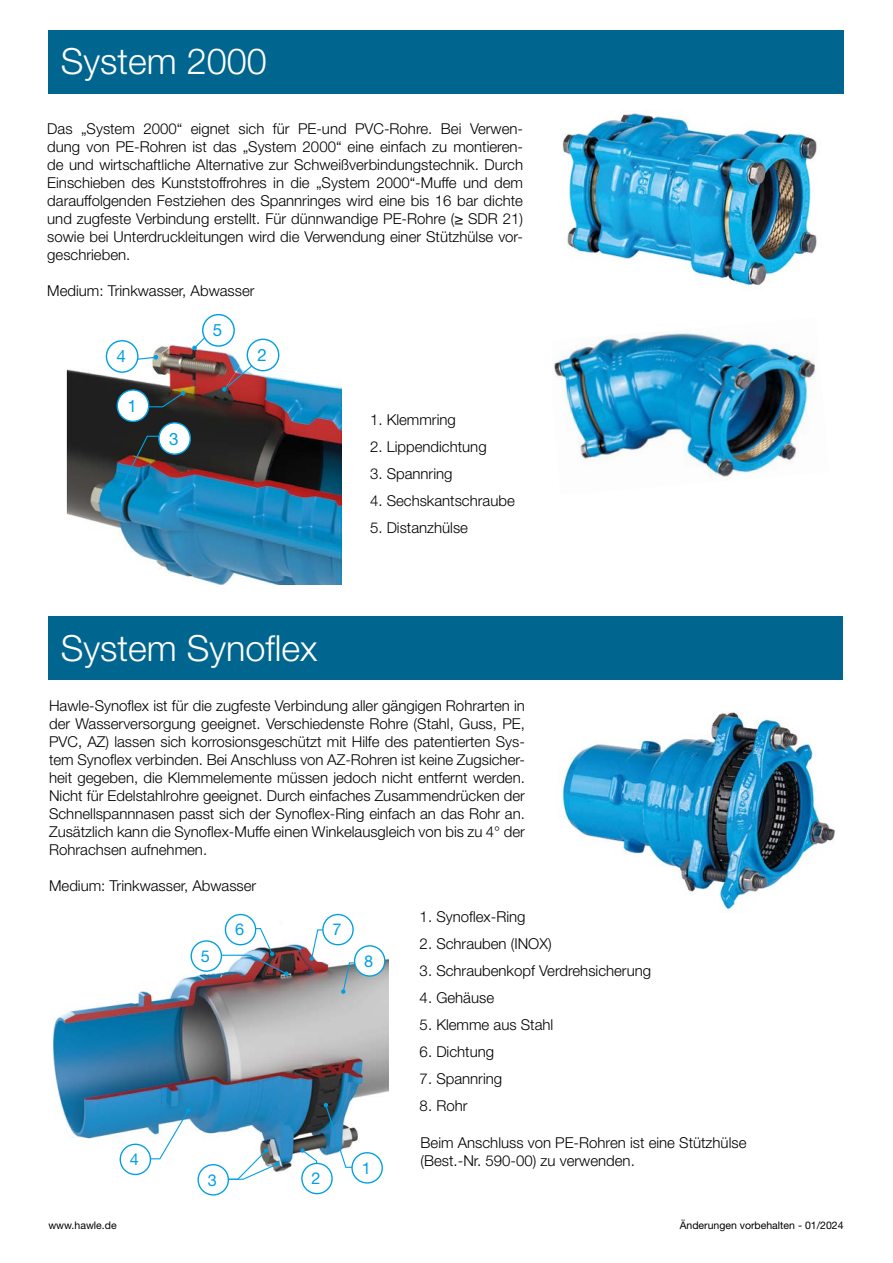
<style>
.page{position:relative;width:893px;height:1263px;background:#fff}
.page>*{position:absolute;margin:0;border:0;box-sizing:border-box;transform-origin:0 0}
.t1{font:300 36px "Helvetica Neue LT Pro";color:#fff}
.t2{font:16.95px "Helvetica Neue LT Pro";color:#009fe3}
.t3{font:16.35px "Helvetica Neue LT Pro";color:#009fe3}
.t4{font:300 15px/18px "Helvetica Neue LT Pro";color:#000;text-align:justify}
.t5{font:10.5px "Helvetica Neue LT Pro";color:#000}
</style>
<div class="page">
<img style="left:67px;top:338px;width:274px;height:247px">
<svg style="left:121px;top:435px;width:49px;height:52px;background:#344e60"></svg>
<img style="left:192px;top:335px;width:63px;height:57px">
<img style="left:562px;top:111px;width:255px;height:178px">
<img style="left:554px;top:333px;width:261px;height:144px">
<svg style="left:143px;top:391px;width:42px;height:17px"></svg>
<div style="left:159px;top:423px;width:31px;height:31px;background:#fff;border-radius:50%"></div>
<div style="left:158px;top:422px;width:33px;height:33px;border:1px solid #009fe3;border-radius:50%"></div>
<div style="left:203px;top:315px;width:31px;height:31px;background:#fff;border-radius:50%"></div>
<div style="left:202px;top:314px;width:33px;height:33px;border:1px solid #009fe3;border-radius:50%"></div>
<div style="left:247px;top:339px;width:32px;height:32px;background:#fff;border-radius:50%"></div>
<div style="left:247px;top:339px;width:32px;height:32px;border:1px solid #009fe3;border-radius:50%"></div>
<div style="left:117px;top:390px;width:32px;height:31px;background:#fff;border-radius:50%"></div>
<div style="left:117px;top:389px;width:32px;height:33px;border:1px solid #009fe3;border-radius:50%"></div>
<img style="left:562px;top:712px;width:273px;height:198px">
<img style="left:54px;top:914px;width:335px;height:267px">
<svg style="left:300px;top:1148px;width:18px;height:23px"></svg>
<svg style="left:212px;top:1148px;width:67px;height:32px"></svg>
<svg style="left:324px;top:1103px;width:40px;height:65px"></svg>
<svg style="left:134px;top:1108px;width:57px;height:52px"></svg>
<svg style="left:309px;top:929px;width:15px;height:32px"></svg>
<svg style="left:341px;top:962px;width:15px;height:32px"></svg>
<img style="left:217px;top:927px;width:72px;height:49px">
<div style="left:198px;top:1165px;width:30px;height:30px;background:#fff;border-radius:50%"></div>
<div style="left:197px;top:1164px;width:32px;height:31px;border:1px solid #009fe3;border-radius:50%"></div>
<div style="left:302px;top:1163px;width:30px;height:30px;background:#fff;border-radius:50%"></div>
<div style="left:301px;top:1163px;width:32px;height:31px;border:1px solid #009fe3;border-radius:50%"></div>
<div style="left:352px;top:1153px;width:30px;height:30px;background:#fff;border-radius:50%"></div>
<div style="left:351px;top:1152px;width:32px;height:31px;border:1px solid #009fe3;border-radius:50%"></div>
<div style="left:120px;top:1144px;width:30px;height:30px;background:#fff;border-radius:50%"></div>
<div style="left:120px;top:1143px;width:31px;height:32px;border:1px solid #009fe3;border-radius:50%"></div>
<div style="left:225px;top:914px;width:31px;height:31px;background:#fff;border-radius:50%"></div>
<div style="left:225px;top:914px;width:31px;height:31px;border:1px solid #009fe3;border-radius:50%"></div>
<div style="left:191px;top:941px;width:30px;height:30px;background:#fff;border-radius:50%"></div>
<div style="left:191px;top:940px;width:31px;height:32px;border:1px solid #009fe3;border-radius:50%"></div>
<div style="left:323px;top:914px;width:30px;height:31px;background:#fff;border-radius:50%"></div>
<div style="left:322px;top:914px;width:32px;height:31px;border:1px solid #009fe3;border-radius:50%"></div>
<div style="left:355px;top:946px;width:30px;height:30px;background:#fff;border-radius:50%"></div>
<div style="left:354px;top:945px;width:31px;height:32px;border:1px solid #009fe3;border-radius:50%"></div>
<div style="left:48px;top:616px;width:794px;height:64px;background:#00658f"></div>
<div style="left:106px;top:341px;width:32px;height:31px;background:#fff;border-radius:50%"></div>
<div style="left:106px;top:340px;width:33px;height:33px;border:1px solid #009fe3;border-radius:50%"></div>
<div style="left:48px;top:30px;width:795px;height:64px;background:#00658f"></div>
<svg style="left:135px;top:350px;width:23px;height:12px"></svg>
<h1 class="t1" style="left:61px;top:39px;width:208px">System 2000</h1>
<p class="t4" style="left:47px;top:119px;width:477px">Das „System 2000“ eignet sich für PE-und PVC-Rohre. Bei Verwen&shy;dung von PE-Rohren ist das „System 2000“ eine einfach zu montieren&shy;de und wirtschaftliche Alternative zur Schweißverbindungstechnik. Durch Einschieben des Kunststoffrohres in die „System 2000“-Muffe und dem darauffolgenden Festziehen des Spannringes wird eine bis 16 bar dichte und zugfeste Verbindung erstellt. Für dünnwandige PE-Rohre (≥ SDR 21) sowie bei Unterdruckleitungen wird die Verwendung einer Stützhülse vor&shy;geschrieben.</p>
<p class="t4" style="left:47px;top:281px;width:209px">Medium: Trinkwasser, Abwasser</p>
<p class="t2" style="left:128px;top:395px;width:11px">1</p>
<p class="t2" style="left:213px;top:320px;width:11px">5</p>
<p class="t2" style="left:169px;top:428px;width:11px">3</p>
<p class="t2" style="left:258px;top:345px;width:11px">2</p>
<h1 class="t1" style="left:61px;top:626px;width:258px">System Synoflex</h1>
<p class="t4" style="left:370px;top:410px;width:87px">1. Klemmring</p>
<p class="t4" style="left:370px;top:437px;width:118px">2. Lippendichtung</p>
<p class="t4" style="left:370px;top:464px;width:84px">3. Spannring</p>
<p class="t4" style="left:370px;top:491px;width:146px">4. Sechskantschraube</p>
<p class="t4" style="left:370px;top:518px;width:100px">5. Distanzhülse</p>
<p class="t4" style="left:49px;top:696px;width:477px">Hawle-Synoflex ist für die zugfeste Verbindung aller gängigen Rohrarten in der Wasserversorgung geeignet. Verschiedenste Rohre (Stahl, Guss, PE, PVC, AZ) lassen sich korrosionsgeschützt mit Hilfe des patentierten Sys&shy;tem Synoflex verbinden. Bei Anschluss von AZ-Rohren ist keine Zugsicher&shy;heit gegeben, die Klemmelemente müssen jedoch nicht entfernt werden.<br>Nicht für Edelstahlrohre geeignet. Durch einfaches Zusammendrücken der Schnellspannnasen passt sich der Synoflex-Ring einfach an das Rohr an.<br>Zusätzlich kann die Synoflex-Muffe einen Winkelausgleich von bis zu 4° der Rohrachsen aufnehmen.</p>
<p class="t4" style="left:49px;top:876px;width:209px">Medium: Trinkwasser, Abwasser</p>
<p class="t3" style="left:130px;top:1149px;width:11px">4</p>
<p class="t3" style="left:201px;top:946px;width:11px">5</p>
<p class="t3" style="left:235px;top:919px;width:11px">6</p>
<p class="t3" style="left:333px;top:919px;width:11px">7</p>
<p class="t3" style="left:364px;top:951px;width:11px">8</p>
<p class="t3" style="left:208px;top:1170px;width:11px">3</p>
<p class="t3" style="left:312px;top:1168px;width:11px">2</p>
<p class="t3" style="left:362px;top:1158px;width:11px">1</p>
<p class="t4" style="left:420px;top:907px;width:107px">1. Synoflex-Ring</p>
<p class="t4" style="left:420px;top:934px;width:134px">2. Schrauben (INOX)</p>
<p class="t4" style="left:420px;top:961px;width:233px">3. Schraubenkopf Verdrehsicherung</p>
<p class="t4" style="left:420px;top:988px;width:76px">4. Gehäuse</p>
<p class="t4" style="left:420px;top:1015px;width:135px">5. Klemme aus Stahl</p>
<p class="t4" style="left:420px;top:1042px;width:76px">6. Dichtung</p>
<p class="t4" style="left:420px;top:1069px;width:84px">7. Spannring</p>
<p class="t4" style="left:420px;top:1096px;width:49px">8. Rohr</p>
<p class="t4" style="left:421px;top:1133px;width:327px">Beim Anschluss von PE-Rohren ist eine Stützhülse (Best.-Nr. 590-00) zu verwenden.</p>
<p class="t5" style="left:48px;top:1219px;width:70px">www.hawle.de</p>
<p class="t5" style="left:680px;top:1219px;width:165px">Änderungen vorbehalten - 01/2024</p>
</div>
